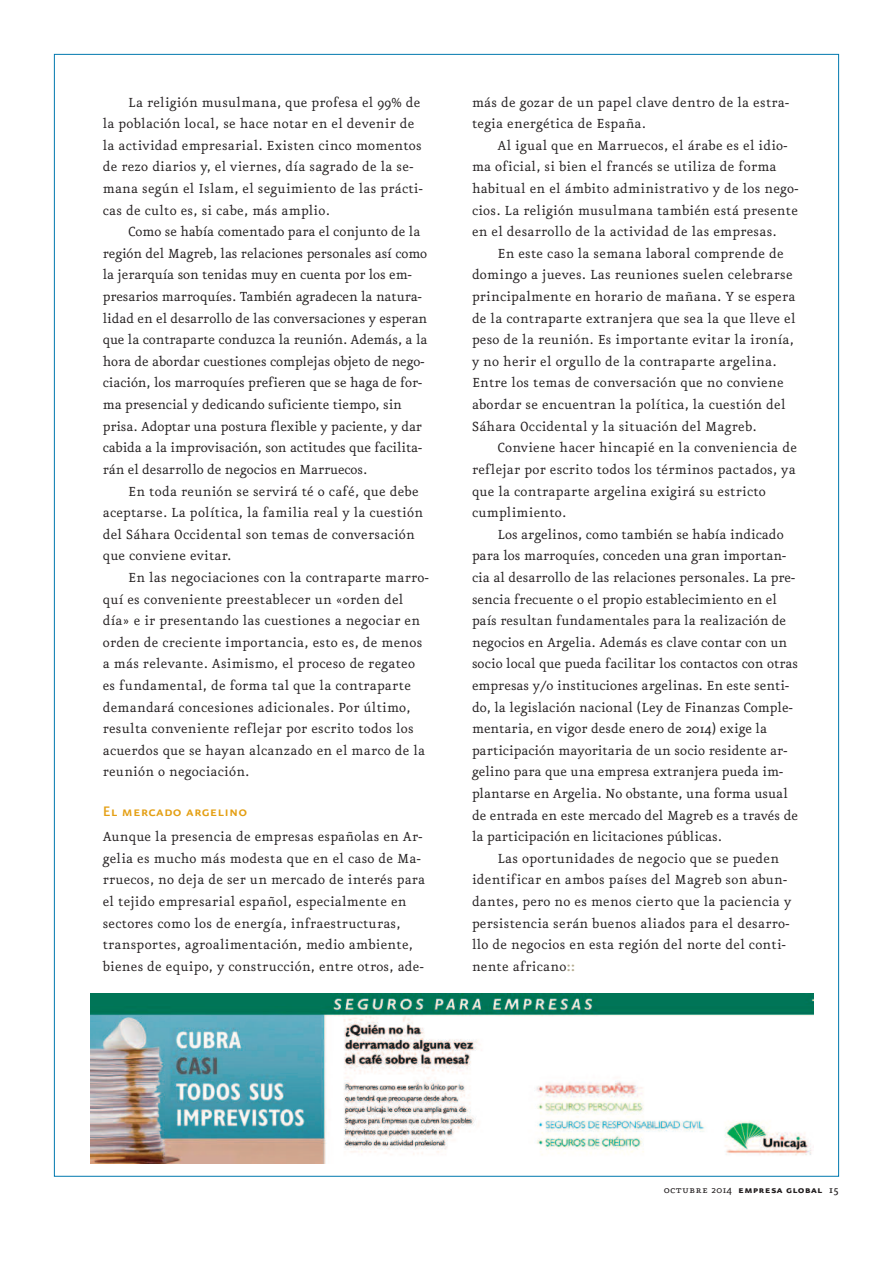
<style>
.page{position:relative;width:893px;height:1263px;background:#fff}
.page>*{position:absolute;margin:0;border:0;box-sizing:border-box;transform-origin:0 0}
.t1{font:16.5px "Eureka Sans Medium Caps";letter-spacing:.015em;color:#e49f13}
.t2{font:15.75px/21.6px "Eureka";letter-spacing:.015em;color:#231f20}
.t3{font:15.75px/21.6px "Eureka";letter-spacing:-.005em;color:#231f20}
.t4{font:12px "Eureka Sans Bold Caps";letter-spacing:.025em;color:#231f20}
.s1{font-family:"Eureka Sans";font-weight:700;color:#b3aa8e}
.s2{font-family:"Eureka Small Caps"}
.s3{font-family:"Eureka"}
.s4{font-family:"Eureka";font-weight:500}
</style>
<div class="page">
<img style="left:90px;top:993px;width:723px;height:170px">
<p class="t2" style="left:103px;top:92px;width:321px;text-indent:26px">La religión musulmana, que profesa el 99% de la población local, se hace notar en el devenir de la actividad empresarial. Existen cinco momentos de rezo diarios y, el viernes, día sagrado de la se&shy;mana según el Islam, el seguimiento de las prácti&shy;cas de culto es, si cabe, más amplio.</p>
<p class="t3" style="left:103px;top:222px;width:326px;text-indent:26px">Como se había comentado para el conjunto de la región del Magreb, las relaciones personales así como la jerarquía son tenidas muy en cuenta por los em&shy;presarios marroquíes. También agradecen la natura&shy;lidad en el desarrollo de las conversaciones y esperan que la contraparte conduzca la reunión. Además, a la hora de abordar cuestiones complejas objeto de nego&shy;ciación, los marroquíes prefieren que se haga de for&shy;ma presencial y dedicando suficiente tiempo, sin prisa. Adoptar una postura flexible y paciente, y dar cabida a la improvisación, son actitudes que facilita&shy;rán el desarrollo de negocios en Marruecos.</p>
<p class="t2" style="left:103px;top:481px;width:322px;text-indent:26px">En toda reunión se servirá té o café, que debe aceptarse. La política, la familia real y la cuestión del Sáhara Occidental son temas de conversación que conviene evitar.</p>
<p class="t2" style="left:103px;top:567px;width:327px;text-indent:26px">En las negociaciones con la contraparte marro&shy;quí es conveniente preestablecer un «orden del día» e ir presentando las cuestiones a negociar en orden de creciente importancia, esto es, de menos a más relevante. Asimismo, el proceso de regateo es fundamental, de forma tal que la contraparte demandará concesiones adicionales. Por último, resulta conveniente reflejar por escrito todos los acuerdos que se hayan alcanzado en el marco de la reunión o negociación.</p>
<p class="t1" style="left:103px;top:801px;width:146px">El mercado argelino</p>
<p class="t2" style="left:103px;top:826px;width:324px">Aunque la presencia de empresas españolas en Ar&shy;gelia es mucho más modesta que en el caso de Ma&shy;rruecos, no deja de ser un mercado de interés para el tejido empresarial español, especialmente en sectores como los de energía, infraestructuras, transportes, agroalimentación, medio ambiente, bienes de equipo, y construcción, entre otros, ade-</p>
<p class="t2" style="left:472px;top:92px;width:319px">más de gozar de un papel clave dentro de la estra&shy;tegia energética de España.</p>
<p class="t2" style="left:472px;top:135px;width:328px;text-indent:26px">Al igual que en Marruecos, el árabe es el idio&shy;ma oficial, si bien el francés se utiliza de forma habitual en el ámbito administrativo y de los nego&shy;cios. La religión musulmana también está presente en el desarrollo de la actividad de las empresas.</p>
<p class="t2" style="left:472px;top:243px;width:325px;text-indent:26px">En este caso la semana laboral comprende de domingo a jueves. Las reuniones suelen celebrarse principalmente en horario de mañana. Y se espera de la contraparte extranjera que sea la que lleve el peso de la reunión. Es importante evitar la ironía, y no herir el orgullo de la contraparte argelina.<br>Entre los temas de conversación que no conviene abordar se encuentran la política, la cuestión del Sáhara Occidental y la situación del Magreb.</p>
<p class="t2" style="left:472px;top:438px;width:326px;text-indent:26px">Conviene hacer hincapié en la conveniencia de reflejar por escrito todos los términos pactados, ya que la contraparte argelina exigirá su estricto cumplimiento.</p>
<p class="t2" style="left:472px;top:524px;width:328px;text-indent:26px">Los argelinos, como también se había indicado para los marroquíes, conceden una gran importan&shy;cia al desarrollo de las relaciones personales. La pre&shy;sencia frecuente o el propio establecimiento en el país resultan fundamentales para la realización de negocios en Argelia. Además es clave contar con un socio local que pueda facilitar los contactos con otras empresas y/o instituciones argelinas. En este senti&shy;do, la legislación nacional (Ley de Finanzas Comple&shy;mentaria, en vigor desde enero de 2014) exige la participación mayoritaria de un socio residente ar&shy;gelino para que una empresa extranjera pueda im&shy;plantarse en Argelia. No obstante, una forma usual de entrada en este mercado del Magreb es a través de la participación en licitaciones públicas.</p>
<p class="t2" style="left:472px;top:848px;width:321px;text-indent:26px">Las oportunidades de negocio que se pueden identificar en ambos países del Magreb son abun&shy;dantes, pero no es menos cierto que la paciencia y persistencia serán buenos aliados para el desarro&shy;llo de negocios en esta región del norte del conti&shy;nente africano<span class="s1">::</span></p>
<p class="t4" style="left:664px;top:1184px;width:176px"><span class="s2">octubre</span> <span class="s3">2014</span> empresa global <span class="s4">15</span></p>
</div>
